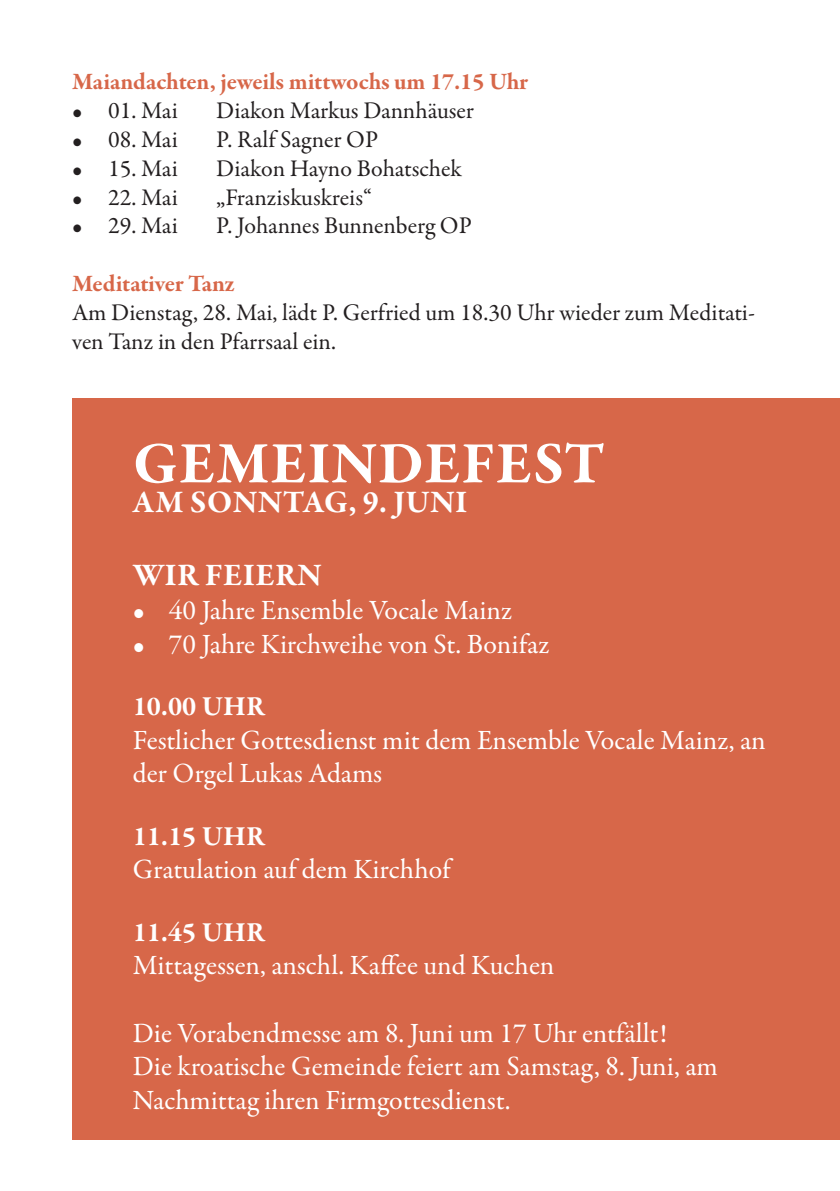
<style>
.page{position:relative;width:840px;height:1191px;background:#fff}
.page>*{position:absolute;margin:0;border:0;box-sizing:border-box;transform-origin:0 0}
.t1{font:700 60px "Garamond Premr Pro";letter-spacing:.015em;color:#fff}
.t2{font:700 32px "Garamond Premr Pro";letter-spacing:.01em;color:#fff}
.t3{font:28px/33.6px "Garamond Premr Pro";color:#fff}
.t4{font:700 28px "Garamond Premr Pro";color:#fff}
.t5{font:24px/28.8px "Garamond Premr Pro";color:#231f20}
.t6{font:700 24px "Garamond Premr Pro";letter-spacing:-.01em;color:#d76749}
</style>
<div class="page">
<div style="left:72px;top:398px;width:767px;height:742px;background:#d76749"></div>
<p class="t6" style="left:72px;top:67px;width:457px">Maiandachten, jeweils mittwochs um 17.15 Uhr</p>
<p class="t5" style="left:72px;top:97px;width:107px">• 01. Mai</p>
<p class="t5" style="left:216px;top:97px;width:259px">Diakon Markus Dannhäuser</p>
<p class="t5" style="left:72px;top:126px;width:107px">• 08. Mai</p>
<p class="t5" style="left:216px;top:126px;width:163px">P. Ralf Sagner OP</p>
<p class="t5" style="left:72px;top:154px;width:107px">• 15. Mai</p>
<p class="t5" style="left:216px;top:154px;width:247px">Diakon Hayno Bohatschek</p>
<p class="t5" style="left:72px;top:183px;width:107px">• 22. Mai</p>
<p class="t5" style="left:216px;top:183px;width:157px">„Franziskuskreis“</p>
<p class="t5" style="left:72px;top:212px;width:107px">• 29. Mai</p>
<p class="t5" style="left:216px;top:212px;width:257px">P. Johannes Bunnenberg OP</p>
<p class="t6" style="left:72px;top:269px;width:164px">Meditativer Tanz</p>
<p class="t5" style="left:72px;top:298px;width:684px">Am Dienstag, 28. Mai, lädt P. Gerfried um 18.30 Uhr wieder zum Meditati&shy;ven Tanz in den Pfarrsaal ein.</p>
<h1 class="t1" style="left:133px;top:426px;width:473px">GEMEINDEFEST</h1>
<p class="t2" style="left:133px;top:482px;width:336px">AM SONNTAG, 9. JUNI</p>
<p class="t2" style="left:133px;top:556px;width:190px">WIR FEIERN</p>
<p class="t3" style="left:133px;top:594px;width:380px">• 40 Jahre Ensemble Vocale Mainz</p>
<p class="t3" style="left:133px;top:628px;width:418px">• 70 Jahre Kirchweihe von St. Bonifaz</p>
<p class="t4" style="left:133px;top:689px;width:133px">10.00 UHR</p>
<p class="t3" style="left:133px;top:724px;width:634px">Festlicher Gottesdienst mit dem Ensemble Vocale Mainz, an der Orgel Lukas Adams</p>
<p class="t4" style="left:133px;top:818px;width:133px">11.15 UHR</p>
<p class="t3" style="left:133px;top:853px;width:319px">Gratulation auf dem Kirchhof</p>
<p class="t4" style="left:133px;top:914px;width:133px">11.45 UHR</p>
<p class="t3" style="left:133px;top:949px;width:423px">Mittagessen, anschl. Kaffee und Kuchen</p>
<p class="t3" style="left:133px;top:1016px;width:586px">Die Vorabendmesse am 8. Juni um 17 Uhr entfällt!<br>Die kroatische Gemeinde feiert am Samstag, 8. Juni, am<br>Nachmittag ihren Firmgottesdienst.</p>
</div>
